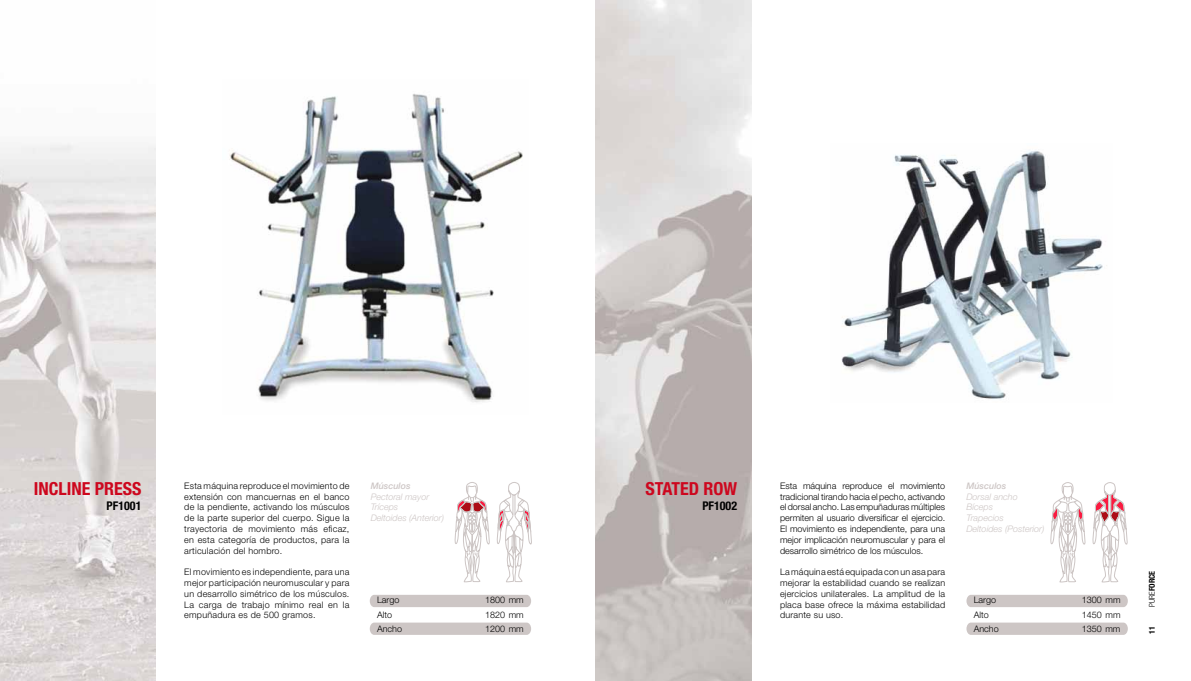
<style>
.page{position:relative;width:1191px;height:681px;background:#fff}
.page>*{position:absolute;margin:0;border:0;box-sizing:border-box;transform-origin:0 0}
.t1{font:700 condensed 18px "Helvetica Neue LT Std";color:#cd071e}
.t2{font:700 condensed 12px "Helvetica Neue LT Std";color:#000}
.t3{font:300 9px/10.8px "Helvetica Neue LT Std";letter-spacing:.02em;color:#000;text-align:justify}
.t4{font:italic 300 9px/10.8px "Helvetica Neue LT Std";color:#cdc6c5}
.t5{font:italic 500 9px "Helvetica Neue LT Std";color:#cdc6c5}
.t6{font:700 condensed 8px "Helvetica Neue LT Std";color:#000}
.s1{font-weight:300}
</style>
<div class="page">
<img style="left:0;top:143px;width:156px;height:537px">
<img style="left:595px;top:0;width:156px;height:680px">
<img style="left:229px;top:93px;width:294px;height:310px">
<img style="left:841px;top:151px;width:266px;height:248px">
<svg style="left:370px;top:482px;width:162px;height:153px"></svg>
<svg style="left:966px;top:482px;width:161px;height:153px"></svg>
<h1 class="t1" style="left:34px;top:477px;width:109px">INCLINE PRESS</h1>
<h2 class="t2" style="left:107px;top:498px;width:36px">PF1001</h2>
<p class="t3" style="left:184px;top:479px;width:167px">Esta máquina reproduce el movimiento de extensión con mancuernas en el banco de la pendiente, activando los músculos de la parte superior del cuerpo. Sigue la trayectoria de movimiento más eficaz, en esta categoría de productos, para la articulación del hombro.</p>
<p class="t3" style="left:184px;top:566px;width:167px">El movimiento es independiente, para una mejor participación neuromuscular y para un desarrollo simétrico de los músculos.<br>La carga de trabajo mínimo real en la empuñadura es de 500 gramos.</p>
<p class="t5" style="left:371px;top:480px;width:41px">Músculos</p>
<p class="t4" style="left:371px;top:490px;width:75px">Pectoral mayor<br>Tríceps<br>Deltoides (Anterior)</p>
<p class="t3" style="left:377px;top:594px;width:24px">Largo</p>
<p class="t3" style="left:485px;top:594px;width:40px">1800 mm</p>
<p class="t3" style="left:377px;top:608px;width:17px">Alto</p>
<p class="t3" style="left:485px;top:608px;width:40px">1820 mm</p>
<p class="t3" style="left:377px;top:622px;width:27px">Ancho</p>
<p class="t3" style="left:485px;top:622px;width:40px">1200 mm</p>
<h1 class="t1" style="left:645px;top:477px;width:93px">STATED ROW</h1>
<h2 class="t2" style="left:702px;top:498px;width:36px">PF1002</h2>
<p class="t3" style="left:780px;top:479px;width:167px">Esta máquina reproduce el movimiento tradicional tirando hacia el pecho, activando el dorsal ancho. Las empuñaduras múltiples permiten al usuario diversificar el ejercicio.<br>El movimiento es independiente, para una mejor implicación neuromuscular y para el desarrollo simétrico de los músculos.</p>
<p class="t3" style="left:780px;top:566px;width:167px">La máquina está equipada con un asa para mejorar la estabilidad cuando se realizan ejercicios unilaterales. La amplitud de la placa base ofrece la máxima estabilidad durante su uso.</p>
<p class="t5" style="left:966px;top:480px;width:41px">Músculos</p>
<p class="t4" style="left:966px;top:490px;width:79px">Dorsal ancho<br>Bíceps<br>Trapecios<br>Deltoides (Posterior)</p>
<p class="t6" style="left:1147px;top:606px;width:38px;rotate:-90deg"><span class="s1">PURE</span>FORCE</p>
<p class="t3" style="left:973px;top:594px;width:24px">Largo</p>
<p class="t3" style="left:1082px;top:594px;width:40px">1300 mm</p>
<p class="t3" style="left:973px;top:608px;width:17px">Alto</p>
<p class="t3" style="left:1082px;top:608px;width:40px">1450 mm</p>
<p class="t3" style="left:973px;top:622px;width:27px">Ancho</p>
<p class="t3" style="left:1081px;top:622px;width:40px">1350 mm</p>
<p class="t6" style="left:1147px;top:633px;width:9px;rotate:-90deg">11</p>
</div>
